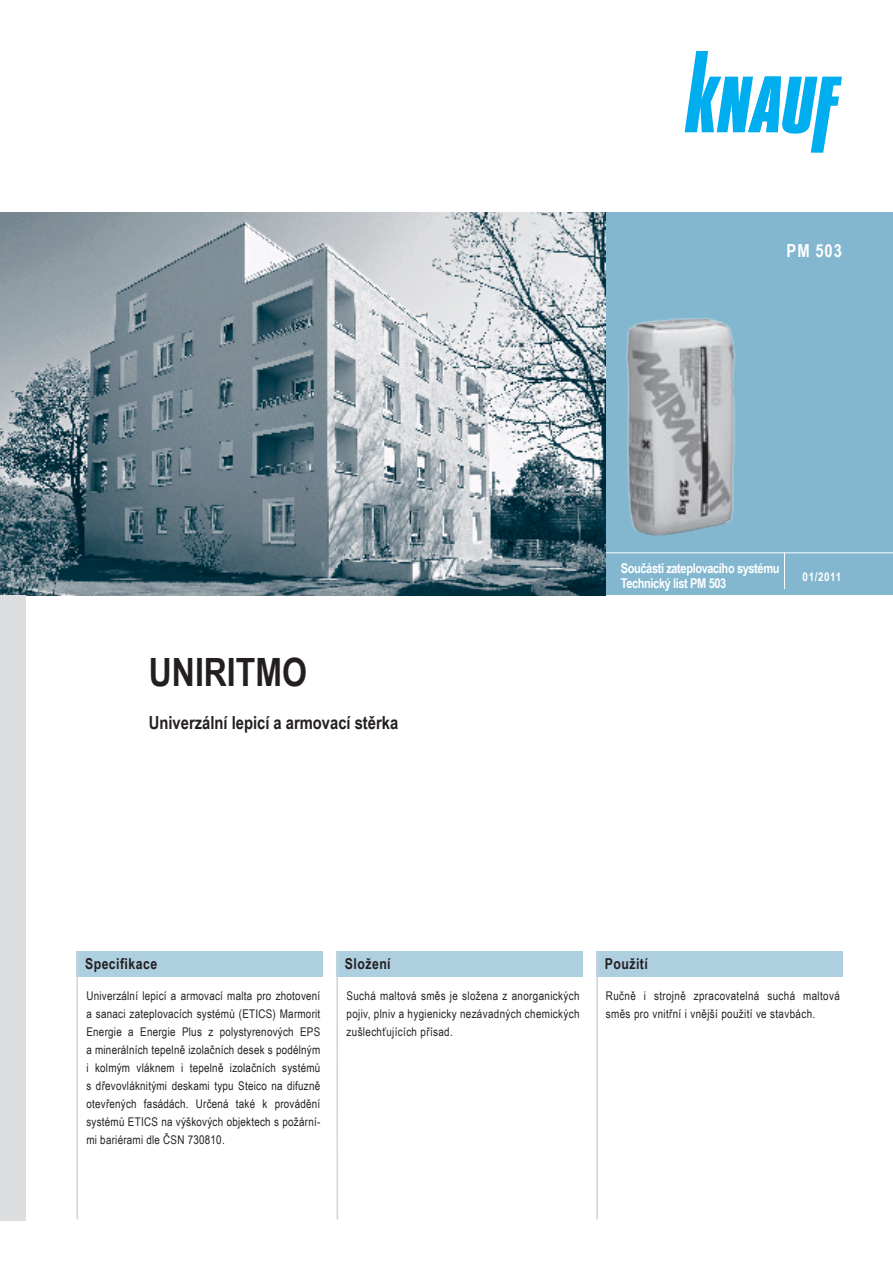
<style>
.page{position:relative;width:893px;height:1263px;background:#fff}
.page>*{position:absolute;margin:0;border:0;box-sizing:border-box;transform-origin:0 0}
.t1{font:700 39px "Arial Narrow";color:#231f20}
.t2{font:700 18px "Arial Narrow";color:#231f20}
.t3{font:700 18px "Arial Narrow";color:#fff}
.t4{font:700 15px "Arial Narrow";letter-spacing:.03em;color:#231f20}
.t5{font:700 13.5px/15px "Arial Narrow";letter-spacing:-.03em;color:#fff}
.t6{font:12px/18px "Arial Narrow";letter-spacing:.03em;color:#231f20;text-align:justify}
.t7{font:700 12px "Arial Narrow";letter-spacing:.05em;color:#fff}
</style>
<div class="page">
<div style="left:606px;top:213px;width:287px;height:382px;background:#82b7cf"></div>
<img style="left:0;top:213px;width:606px;height:382px">
<div style="left:0;top:595px;width:26px;height:625px;background:#dcdddf"></div>
<hr style="left:606px;top:552px;width:287px;height:1px;background:#fff">
<hr style="left:784px;top:553px;width:1px;height:36px;background:#fff">
<div style="left:596px;top:951px;width:247px;height:26px;background:#aecfe0"></div>
<hr style="left:596px;top:951px;width:2px;height:268px;background:#d1d2d4">
<div style="left:336px;top:951px;width:247px;height:26px;background:#aecfe0"></div>
<hr style="left:336px;top:951px;width:2px;height:268px;background:#d1d2d4">
<div style="left:77px;top:951px;width:246px;height:26px;background:#aecfe0"></div>
<hr style="left:77px;top:951px;width:1px;height:268px;background:#d1d2d4">
<img style="left:626px;top:318px;width:110px;height:218px">
<svg style="left:685px;top:51px;width:157px;height:102px"></svg>
<h2 class="t3" style="left:787px;top:237px;width:57px">PM 503</h2>
<h1 class="t1" style="left:149px;top:643px;width:160px">UNIRITMO</h1>
<h2 class="t2" style="left:149px;top:709px;width:251px">Univerzální lepicí a armovací stěrka</h2>
<p class="t5" style="left:621px;top:560px;width:160px">Součásti zateplovacího systému<br>Technický list PM 503</p>
<p class="t7" style="left:803px;top:568px;width:40px">01/2011</p>
<p class="t4" style="left:85px;top:952px;width:74px">Specifikace</p>
<p class="t6" style="left:86px;top:986px;width:235px">Univerzální lepicí a armovací malta pro zhotovení a sanaci zateplovacích systémů (ETICS) Marmorit Energie a Energie Plus z polystyrenových EPS a minerálních tepelně izolačních desek s podélným i kolmým vláknem i tepelně izolačních systémů s dřevovláknitými deskami typu Steico na difuzně otevřených fasádách. Určená také k provádění systémů ETICS na výškových objektech s požární&shy;mi bariérami dle ČSN 730810.</p>
<p class="t4" style="left:345px;top:952px;width:47px">Složení</p>
<p class="t6" style="left:347px;top:986px;width:234px">Suchá maltová směs je složena z anorganických pojiv, plniv a hygienicky nezávadných chemických zušlechťujících přísad.</p>
<p class="t4" style="left:605px;top:952px;width:45px">Použití</p>
<p class="t6" style="left:606px;top:986px;width:235px">Ručně i strojně zpracovatelná suchá maltová směs pro vnitřní i vnější použití ve stavbách.</p>
</div>
